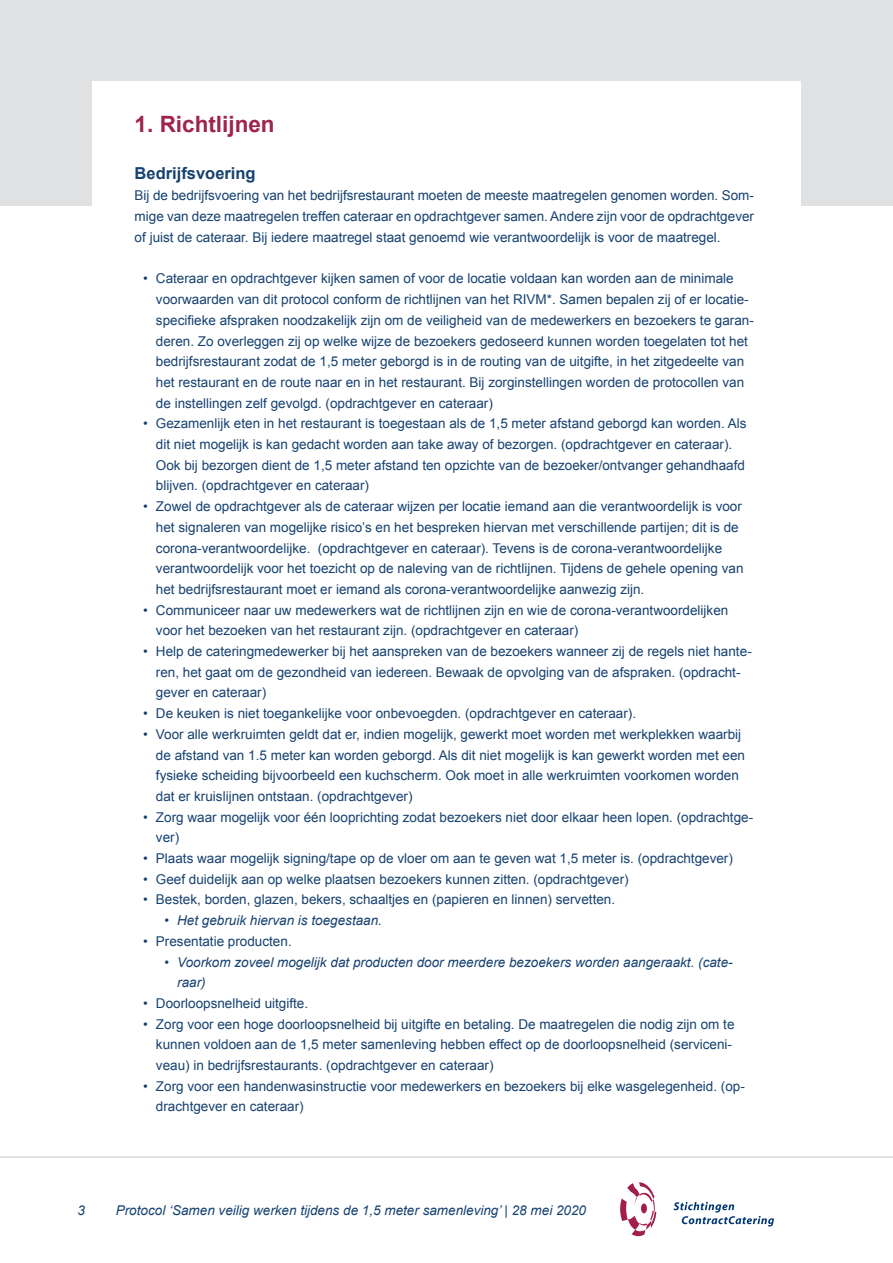
<style>
.page{position:relative;width:893px;height:1263px;background:#fff}
.page>*{position:absolute;margin:0;border:0;box-sizing:border-box;transform-origin:0 0}
.t1{font:700 22.5px "Arial";color:#9e244f}
.t2{font:700 16.5px "Arial";color:#164171}
.t3{font:13.5px/20.7px "Arial";color:#164171}
.t4{font:italic 13.5px/20.7px "Arial";color:#164171}
</style>
<div class="page">
<hr style="left:0;top:1157px;width:893px;height:1px;background:#e0e1e3">
<svg style="left:620px;top:1182px;width:36px;height:54px"></svg>
<svg style="left:673px;top:1202px;width:101px;height:24px"></svg>
<div style="left:0;top:0;width:893px;height:206px;background:#e0e1e3"></div>
<div style="left:92px;top:81px;width:709px;height:172px;background:#fff"></div>
<h1 class="t1" style="left:135px;top:110px;width:142px">1. Richtlijnen</h1>
<p class="t2" style="left:135px;top:162px;width:123px">Bedrijfsvoering</p>
<p class="t3" style="left:135px;top:185px;width:621px;text-align:justify">Bij de bedrijfsvoering van het bedrijfsrestaurant moeten de meeste maatregelen genomen worden. Som&shy;mige van deze maatregelen treffen cateraar en opdrachtgever samen. Andere zijn voor de opdrachtgever of juist de cateraar. Bij iedere maatregel staat genoemd wie verantwoordelijk is voor de maatregel.</p>
<p class="t3" style="left:156px;top:269px;width:600px;text-indent:-13px">• Cateraar en opdrachtgever kijken samen of voor de locatie voldaan kan worden aan de minimale voorwaarden van dit protocol conform de richtlijnen van het RIVM*. Samen bepalen zij of er locatie&shy;specifieke afspraken noodzakelijk zijn om de veiligheid van de medewerkers en bezoekers te garan&shy;deren. Zo overleggen zij op welke wijze de bezoekers gedoseerd kunnen worden toegelaten tot het bedrijfsrestaurant zodat de 1,5 meter geborgd is in de routing van de uitgifte, in het zitgedeelte van het restaurant en de route naar en in het restaurant. Bij zorginstellingen worden de protocollen van de instellingen zelf gevolgd. (opdrachtgever en cateraar)</p>
<p class="t3" style="left:156px;top:413px;width:592px;text-indent:-13px">• Gezamenlijk eten in het restaurant is toegestaan als de 1,5 meter afstand geborgd kan worden. Als dit niet mogelijk is kan gedacht worden aan take away of bezorgen. (opdrachtgever en cateraar).<br>Ook bij bezorgen dient de 1,5 meter afstand ten opzichte van de bezoeker/ontvanger gehandhaafd blijven. (opdrachtgever en cateraar)</p>
<p class="t3" style="left:156px;top:496px;width:589px;text-indent:-13px">• Zowel de opdrachtgever als de cateraar wijzen per locatie iemand aan die verantwoordelijk is voor het signaleren van mogelijke risico’s en het bespreken hiervan met verschillende partijen; dit is de corona-verantwoordelijke. (opdrachtgever en cateraar). Tevens is de corona-verantwoordelijke verantwoordelijk voor het toezicht op de naleving van de richtlijnen. Tijdens de gehele opening van het bedrijfsrestaurant moet er iemand als corona-verantwoordelijke aanwezig zijn.</p>
<p class="t3" style="left:156px;top:600px;width:574px;text-indent:-13px">• Communiceer naar uw medewerkers wat de richtlijnen zijn en wie de corona-verantwoordelijken voor het bezoeken van het restaurant zijn. (opdrachtgever en cateraar)</p>
<p class="t3" style="left:156px;top:641px;width:597px;text-indent:-13px">• Help de cateringmedewerker bij het aanspreken van de bezoekers wanneer zij de regels niet hante&shy;ren, het gaat om de gezondheid van iedereen. Bewaak de opvolging van de afspraken. (opdracht&shy;gever en cateraar)</p>
<p class="t3" style="left:143px;top:703px;width:494px">• De keuken is niet toegankelijke voor onbevoegden. (opdrachtgever en cateraar).</p>
<p class="t3" style="left:156px;top:724px;width:591px;text-indent:-13px">• Voor alle werkruimten geldt dat er, indien mogelijk, gewerkt moet worden met werkplekken waarbij de afstand van 1.5 meter kan worden geborgd. Als dit niet mogelijk is kan gewerkt worden met een fysieke scheiding bijvoorbeeld een kuchscherm. Ook moet in alle werkruimten voorkomen worden dat er kruislijnen ontstaan. (opdrachtgever)</p>
<p class="t3" style="left:156px;top:807px;width:599px;text-indent:-13px">• Zorg waar mogelijk voor één looprichting zodat bezoekers niet door elkaar heen lopen. (opdrachtge&shy;ver)</p>
<p class="t3" style="left:143px;top:848px;width:591px">• Plaats waar mogelijk signing/tape op de vloer om aan te geven wat 1,5 meter is. (opdrachtgever)</p>
<p class="t3" style="left:143px;top:869px;width:487px">• Geef duidelijk aan op welke plaatsen bezoekers kunnen zitten. (opdrachtgever)</p>
<p class="t3" style="left:143px;top:889px;width:473px">• Bestek, borden, glazen, bekers, schaaltjes en (papieren en linnen) servetten.</p>
<p class="t4" style="left:164px;top:910px;width:219px">• Het gebruik hiervan is toegestaan.</p>
<p class="t3" style="left:143px;top:931px;width:150px">• Presentatie producten.</p>
<p class="t4" style="left:177px;top:952px;width:557px;text-indent:-13px">• Voorkom zoveel mogelijk dat producten door meerdere bezoekers worden aangeraakt. (cate&shy;raar)</p>
<p class="t3" style="left:143px;top:993px;width:167px">• Doorloopsnelheid uitgifte.</p>
<p class="t3" style="left:156px;top:1014px;width:580px;text-indent:-13px">• Zorg voor een hoge doorloopsnelheid bij uitgifte en betaling. De maatregelen die nodig zijn om te kunnen voldoen aan de 1,5 meter samenleving hebben effect op de doorloopsnelheid (serviceni&shy;veau) in bedrijfsrestaurants. (opdrachtgever en cateraar)</p>
<p class="t3" style="left:156px;top:1076px;width:591px;text-indent:-13px">• Zorg voor een handenwasinstructie voor medewerkers en bezoekers bij elke wasgelegenheid. (op&shy;drachtgever en cateraar)</p>
<p class="t4" style="left:77px;top:1200px;width:9px">3</p>
<p class="t4" style="left:116px;top:1200px;width:472px">Protocol ‘Samen veilig werken tijdens de 1,5 meter samenleving’ | 28 mei 2020</p>
</div>
